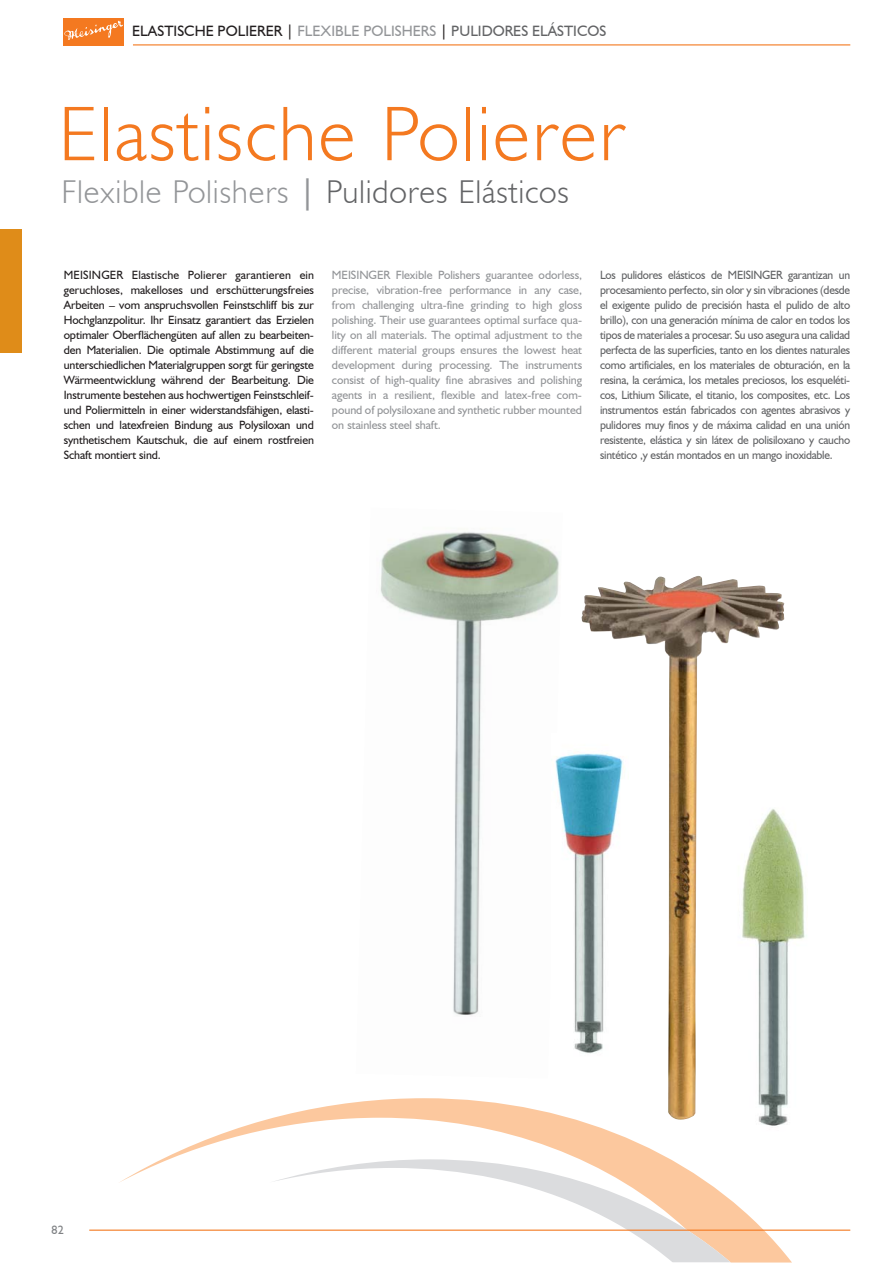
<style>
.page{position:relative;width:893px;height:1263px;background:#fff}
.page>*{position:absolute;margin:0;border:0;box-sizing:border-box;transform-origin:0 0}
.t1{font:300 78px "Humanist 521 BT";letter-spacing:.025em;color:#f47920}
.t2{font:300 33px "Humanist 521 BT";letter-spacing:.025em;color:#636466}
.t3{font:15px "Humanist 521 BT";color:#231f20}
.t4{font:12px/15px "Humanist 521 BT";letter-spacing:-.02em;color:#636466;text-align:justify;scale:.96 1}
.t5{font:12px/15px "Humanist 521 BT";letter-spacing:-.01em;color:#231f20;text-align:justify}
.t6{font:12px/15px "Humanist 521 BT";letter-spacing:-.005em;color:#939598;text-align:justify}
.t7{font:12px "Humanist 521 BT";color:#808285}
.s1{color:#939598}
.s2{color:#636466}
.s3{font-weight:400;font-size:32.25px;color:#939598}
</style>
<div class="page">
<hr style="left:133px;top:44px;width:717px;height:1px;background:#f47920">
<div style="left:64px;top:18px;width:60px;height:27px;background:#f47920"></div>
<svg style="left:64px;top:20px;width:59px;height:20px"></svg>
<div style="left:0;top:230px;width:21px;height:123px;background:#df8c19"></div>
<svg style="left:118px;top:1098px;width:674px;height:165px"></svg>
<svg style="left:269px;top:1159px;width:462px;height:104px"></svg>
<img style="left:728px;top:823px;width:77px;height:344px">
<img style="left:380px;top:532px;width:179px;height:484px">
<img style="left:581px;top:575px;width:204px;height:545px">
<hr style="left:89px;top:1230px;width:761px;height:1px;background:#f47920">
<img style="left:552px;top:734px;width:76px;height:341px">
<p class="t3" style="left:132px;top:21px;width:476px">ELASTISCHE POLIERER | <span class="s1">FLEXIBLE POLISHERS</span> | <span class="s2">PULIDORES ELÁSTICOS</span></p>
<h1 class="t1" style="left:58px;top:86px;width:568px">Elastische Polierer</h1>
<h2 class="t2" style="left:62px;top:171px;width:509px"><span class="s1">Flexible Polishers</span> <span class="s3">|</span> Pulidores Elásticos</h2>
<p class="t5" style="left:64px;top:267px;width:252px">MEISINGER Elastische Polierer garantieren ein geruchloses, makelloses und erschütterungsfreies Arbeiten – vom anspruchsvollen Feinstschliff bis zur Hochglanzpolitur. Ihr Einsatz garantiert das Erzielen optimaler Oberflächengüten auf allen zu bearbeiten&shy;den Materialien. Die optimale Abstimmung auf die unterschiedlichen Materialgruppen sorgt für geringste Wärmeentwicklung während der Bearbeitung. Die Instrumente bestehen aus hochwertigen Feinstschleif&shy;und Poliermitteln in einer widerstandsfähigen, elasti&shy;schen und latexfreien Bindung aus Polysiloxan und synthetischem Kautschuk, die auf einem rostfreien Schaft montiert sind.</p>
<p class="t6" style="left:332px;top:267px;width:252px">MEISINGER Flexible Polishers guarantee odorless, precise, vibration-free performance in any case, from challenging ultra-fine grinding to high gloss polishing. Their use guarantees optimal surface qua&shy;lity on all materials. The optimal adjustment to the different material groups ensures the lowest heat development during processing. The instruments consist of high-quality fine abrasives and polishing agents in a resilient, flexible and latex-free com&shy;pound of polysiloxane and synthetic rubber mounted on stainless steel shaft.</p>
<p class="t4" style="left:600px;top:267px;width:262px">Los pulidores elásticos de MEISINGER garantizan un procesamiento perfecto, sin olor y sin vibraciones (desde el exigente pulido de precisión hasta el pulido de alto brillo), con una generación mínima de calor en todos los tipos de materiales a procesar. Su uso asegura una calidad perfecta de las superficies, tanto en los dientes naturales como artificiales, en los materiales de obturación, en la resina, la cerámica, los metales preciosos, los esqueléti&shy;cos, Lithium Silicate, el titanio, los composites, etc. Los instrumentos están fabricados con agentes abrasivos y pulidores muy finos y de máxima calidad en una unión resistente, elástica y sin látex de polisiloxano y caucho sintético ,y están montados en un mango inoxidable.</p>
<p class="t7" style="left:52px;top:1223px;width:14px">82</p>
</div>
